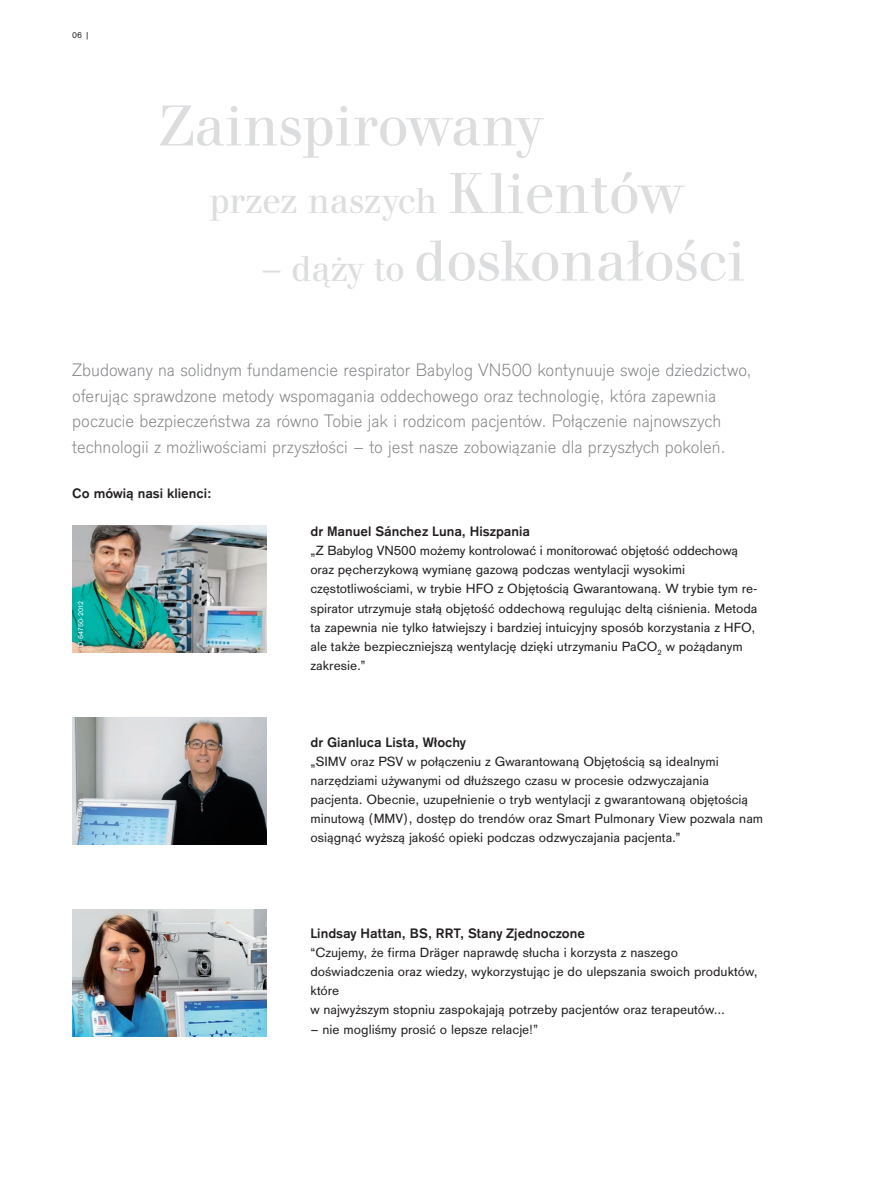
<style>
.page{position:relative;width:893px;height:1191px;background:#fff}
.page>*{position:absolute;margin:0;border:0;box-sizing:border-box;transform-origin:0 0}
.t1{font:60px "Draeger Walbaum";color:#dcdddf}
.t2{font:37.5px "Draeger Walbaum";color:#dcdddf}
.Einleitungstext_grau{font:300 18.75px/25.5px "Draeger Sans";color:#808285}
.Fließtext_Zwischenue{font:700 14.25px "Draeger Sans";color:#231f20}
.Fließtext_DraeSansRe{font:13.8px/19.2px "Draeger Sans";color:#231f20}
.Pagination{font:9px "Draeger Sans";color:#231f20}
.Image_number_60_blac{font:7.5px "Draeger Sans";letter-spacing:.025em;color:#808285}
.Image_number_60_blac-2{font:7.5px "Draeger Sans";letter-spacing:.025em;color:#fff}
.s1{font-size:60px}
.s2{font-size:37.5px}
</style>
<div class="page">
<img style="left:72px;top:525px;width:195px;height:128px">
<img style="left:72px;top:717px;width:195px;height:128px">
<img style="left:72px;top:909px;width:195px;height:127px">
<p class="Pagination" style="left:72px;top:29px;width:19px">06 |</p>
<p class="t1" style="left:159px;top:87px;width:384px">Zainspirowany</p>
<p class="t2" style="left:209px;top:176px;width:475px">przez naszych <span class="s1">Klientów</span></p>
<p class="t1" style="left:262px;top:222px;width:485px"><span class="s2">– dąży to</span> doskonałości</p>
<p class="Einleitungstext_grau" style="left:72px;top:356px;width:681px">Zbudowany na solidnym fundamencie respirator Babylog VN500 kontynuuje swoje dziedzictwo, oferując sprawdzone metody wspomagania oddechowego oraz technologię, która zapewnia poczucie bezpieczeństwa za równo Tobie jak i rodzicom pacjentów. Połączenie najnowszych technologii z możliwościami przyszłości – to jest nasze zobowiązanie dla przyszłych pokoleń.</p>
<p class="Fließtext_Zwischenue" style="left:72px;top:483px;width:141px">Co mówią nasi klienci:</p>
<p class="Fließtext_Zwischenue" style="left:310px;top:521px;width:221px">dr Manuel Sánchez Luna, Hiszpania</p>
<p class="Fließtext_DraeSansRe" style="left:310px;top:540px;width:449px">„Z Babylog VN500 możemy kontrolować i monitorować objętość oddechową oraz pęcherzykową wymianę gazową podczas wentylacji wysokimi częstotliwościami, w trybie HFO z Objętością Gwarantowaną. W trybie tym re&shy;spirator utrzymuje stałą objętość oddechową regulując deltą ciśnienia. Metoda ta zapewnia nie tylko łatwiejszy i bardziej intuicyjny sposób korzystania z HFO, ale także bezpieczniejszą wentylację dzięki utrzymaniu PaCO<sub>2</sub> w pożądanym zakresie.”</p>
<p class="Image_number_60_blac-2" style="left:76px;top:647px;width:48px;rotate:-90deg">D-64750-2012</p>
<p class="Image_number_60_blac" style="left:76px;top:840px;width:48px;rotate:-90deg">D-64749-2012</p>
<p class="Image_number_60_blac" style="left:76px;top:1033px;width:47px;rotate:-90deg">D-64751-2012</p>
<p class="Fließtext_Zwischenue" style="left:310px;top:732px;width:157px">dr Gianluca Lista, Włochy</p>
<p class="Fließtext_DraeSansRe" style="left:310px;top:750px;width:454px">„SIMV oraz PSV w połączeniu z Gwarantowaną Objętością są idealnymi narzędziami używanymi od dłuższego czasu w procesie odzwyczajania pacjenta. Obecnie, uzupełnienie o tryb wentylacji z gwarantowaną objętością minutową (MMV), dostęp do trendów oraz Smart Pulmonary View pozwala nam osiągnąć wyższą jakość opieki podczas odzwyczajania pacjenta.”</p>
<p class="Fließtext_Zwischenue" style="left:310px;top:923px;width:276px">Lindsay Hattan, BS, RRT, Stany Zjednoczone</p>
<p class="Fließtext_DraeSansRe" style="left:310px;top:942px;width:449px">“Czujemy, że firma Dräger naprawdę słucha i korzysta z naszego doświadczenia oraz wiedzy, wykorzystując je do ulepszania swoich produktów, które<br>w najwyższym stopniu zaspokajają potrzeby pacjentów oraz terapeutów...</p>
<p class="Fließtext_DraeSansRe" style="left:310px;top:1018px;width:229px">– nie mogliśmy prosić o lepsze relacje!”</p>
</div>
